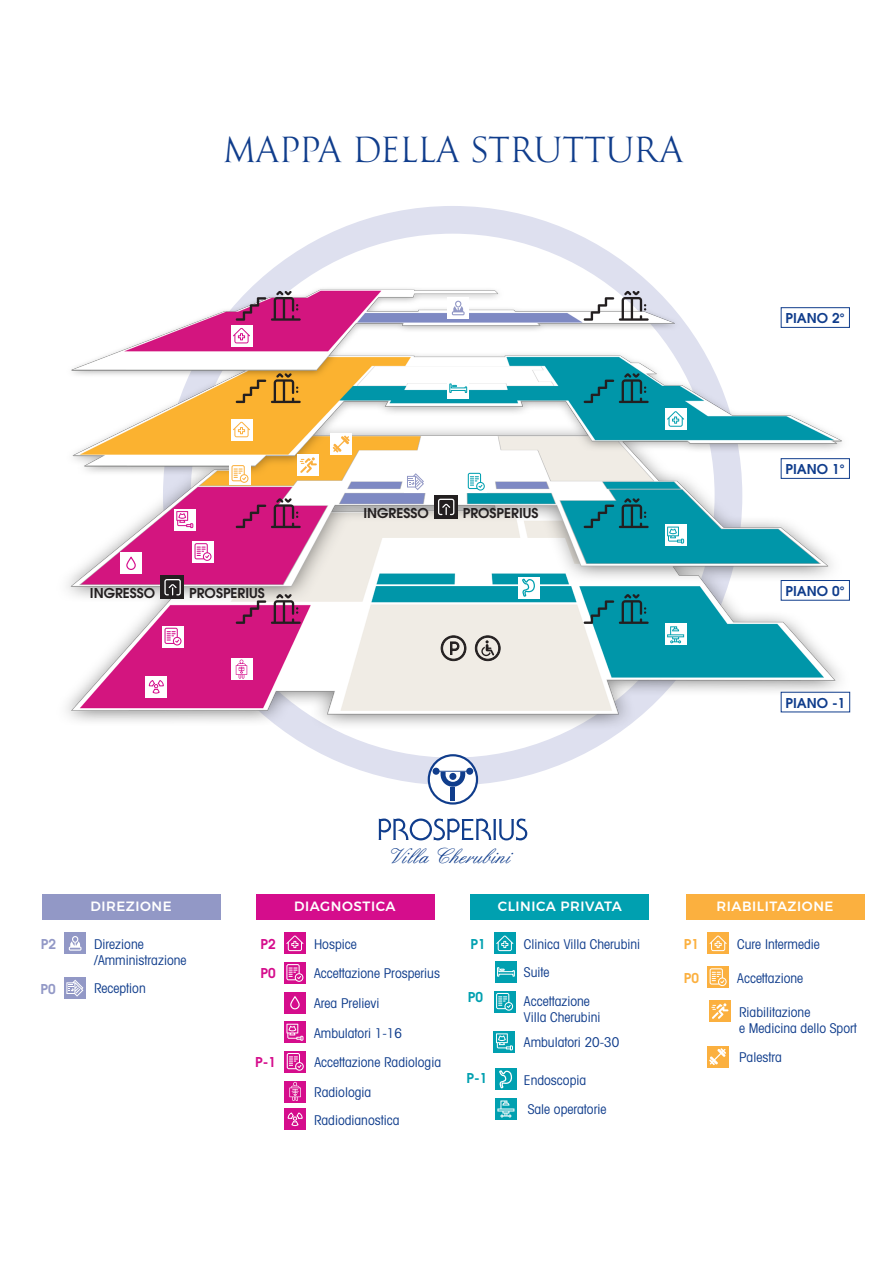
<style>
.page{position:relative;width:893px;height:1263px;background:#fff}
.page>*{position:absolute;margin:0;border:0;box-sizing:border-box;transform-origin:0 0}
.t1{font:36px "Goudy Trajan";color:#103d8c}
.t2{font:22.8px "English";color:#103d8c}
.t3{font:condensed 13.5px/16.2px "Avant Garde";color:#103d8c}
.t4{font:500 13.5px "Montserrat";letter-spacing:.04em;color:#fff}
.t5{font:600 13.5px "Avant Garde";color:#231f20}
.t6{font:600 13.5px "Avant Garde";color:#103d8c}
.t7{font:600 13.5px "Avant Garde";color:#d50d8c}
.t8{font:600 13.5px "Avant Garde";color:#00a0b0}
.t9{font:600 13.5px "Avant Garde";color:#fbb03f}
.t10{font:600 13.5px "Avant Garde";color:#9298c6}
</style>
<div class="page">
<div style="left:163px;top:206px;width:579px;height:579px;border:28px solid #dee0ef;border-radius:50%"></div>
<img style="left:66px;top:257px;width:785px;height:497px">
<div style="left:256px;top:894px;width:178px;height:25px;background:#d50d8c"></div>
<div style="left:470px;top:894px;width:179px;height:25px;background:#00a0b0"></div>
<div style="left:686px;top:894px;width:178px;height:25px;background:#fbb03f"></div>
<div style="left:42px;top:894px;width:178px;height:25px;background:#9298c6"></div>
<div style="left:781px;top:307px;width:69px;height:21px;border:1px solid #103d8c"></div>
<div style="left:781px;top:458px;width:69px;height:21px;border:1px solid #103d8c"></div>
<div style="left:781px;top:580px;width:69px;height:20px;border:1px solid #103d8c"></div>
<div style="left:781px;top:692px;width:69px;height:20px;border:1px solid #103d8c"></div>
<svg style="left:440px;top:635px;width:27px;height:26px"></svg>
<svg style="left:584px;top:373px;width:65px;height:30px;background:#087e8d"></svg>
<div style="left:709px;top:1000px;width:22px;height:22px;background:#fbb03f"></div>
<svg style="left:711px;top:1003px;width:17px;height:16px"></svg>
<svg style="left:284px;top:1022px;width:22px;height:21px"></svg>
<svg style="left:286px;top:1024px;width:17px;height:17px"></svg>
<div style="left:494px;top:1031px;width:21px;height:21px;background:#00a0b0"></div>
<svg style="left:496px;top:1033px;width:17px;height:17px"></svg>
<div style="left:284px;top:1081px;width:22px;height:21px;background:#d50d8c"></div>
<svg style="left:289px;top:1082px;width:12px;height:19px"></svg>
<div style="left:231px;top:659px;width:21px;height:21px;background:#fff"></div>
<svg style="left:236px;top:659px;width:11px;height:20px"></svg>
<div style="left:495px;top:1098px;width:22px;height:21px;background:#00a0b0"></div>
<div style="left:174px;top:509px;width:21px;height:21px;background:#fff"></div>
<svg style="left:176px;top:511px;width:17px;height:17px"></svg>
<div style="left:448px;top:297px;width:21px;height:22px;background:#fff"></div>
<svg style="left:452px;top:301px;width:13px;height:14px"></svg>
<div style="left:192px;top:541px;width:22px;height:22px;background:#fff"></div>
<svg style="left:194px;top:543px;width:18px;height:18px"></svg>
<svg style="left:466px;top:471px;width:21px;height:21px"></svg>
<svg style="left:468px;top:473px;width:17px;height:18px"></svg>
<svg style="left:162px;top:626px;width:22px;height:21px"></svg>
<svg style="left:164px;top:628px;width:18px;height:17px"></svg>
<div style="left:229px;top:463px;width:22px;height:21px;background:#fff"></div>
<svg style="left:231px;top:465px;width:17px;height:18px"></svg>
<div style="left:665px;top:624px;width:21px;height:21px;background:#fff"></div>
<svg style="left:667px;top:626px;width:17px;height:17px"></svg>
<div style="left:665px;top:408px;width:21px;height:21px;background:#fff"></div>
<svg style="left:667px;top:411px;width:17px;height:16px"></svg>
<div style="left:231px;top:325px;width:21px;height:21px;background:#fff"></div>
<svg style="left:233px;top:328px;width:17px;height:15px"></svg>
<div style="left:231px;top:419px;width:21px;height:21px;background:#fff"></div>
<svg style="left:233px;top:422px;width:17px;height:15px"></svg>
<div style="left:707px;top:1046px;width:21px;height:21px;background:#fbb03f"></div>
<svg style="left:709px;top:1048px;width:17px;height:17px"></svg>
<div style="left:331px;top:433px;width:21px;height:22px;background:#fff"></div>
<svg style="left:332px;top:435px;width:18px;height:18px"></svg>
<div style="left:298px;top:455px;width:21px;height:21px;background:#fff"></div>
<svg style="left:300px;top:457px;width:17px;height:16px"></svg>
<svg style="left:428px;top:754px;width:50px;height:50px"></svg>
<div style="left:450px;top:788px;width:5px;height:13px;background:#103d8c"></div>
<svg style="left:378px;top:818px;width:149px;height:22px"></svg>
<svg style="left:584px;top:291px;width:65px;height:30px"></svg>
<svg style="left:584px;top:498px;width:65px;height:30px;background:#118190"></svg>
<svg style="left:584px;top:594px;width:65px;height:30px;background:#128290"></svg>
<svg style="left:236px;top:373px;width:65px;height:30px;background:#cc932d"></svg>
<svg style="left:236px;top:291px;width:65px;height:30px;background:#b3588e"></svg>
<svg style="left:236px;top:498px;width:65px;height:30px;background:#b12472"></svg>
<svg style="left:236px;top:594px;width:65px;height:30px;background:#b6578a"></svg>
<div style="left:161px;top:575px;width:23px;height:24px;background:#231f20"></div>
<svg style="left:164px;top:579px;width:17px;height:16px"></svg>
<div style="left:284px;top:933px;width:22px;height:21px;background:#d50d8c"></div>
<svg style="left:286px;top:935px;width:17px;height:16px"></svg>
<div style="left:284px;top:962px;width:22px;height:21px;background:#d50d8c"></div>
<svg style="left:286px;top:964px;width:17px;height:18px"></svg>
<svg style="left:285px;top:1051px;width:21px;height:21px"></svg>
<svg style="left:287px;top:1053px;width:17px;height:18px"></svg>
<div style="left:494px;top:933px;width:21px;height:21px;background:#00a0b0"></div>
<svg style="left:496px;top:935px;width:17px;height:16px"></svg>
<svg style="left:494px;top:991px;width:21px;height:21px"></svg>
<svg style="left:496px;top:993px;width:17px;height:18px"></svg>
<div style="left:707px;top:933px;width:22px;height:21px;background:#fbb03f"></div>
<svg style="left:710px;top:935px;width:17px;height:16px"></svg>
<div style="left:65px;top:933px;width:21px;height:21px;background:#9298c6"></div>
<svg style="left:69px;top:936px;width:13px;height:15px"></svg>
<div style="left:64px;top:977px;width:22px;height:22px;background:#9298c6"></div>
<svg style="left:66px;top:980px;width:17px;height:17px"></svg>
<svg style="left:707px;top:967px;width:22px;height:21px"></svg>
<svg style="left:710px;top:968px;width:17px;height:18px"></svg>
<div style="left:405px;top:471px;width:21px;height:21px;background:#fff"></div>
<svg style="left:407px;top:473px;width:17px;height:17px"></svg>
<svg style="left:665px;top:524px;width:21px;height:22px"></svg>
<svg style="left:667px;top:527px;width:17px;height:17px"></svg>
<svg style="left:475px;top:635px;width:26px;height:26px"></svg>
<div style="left:284px;top:992px;width:22px;height:21px;background:#d50d8c"></div>
<div style="left:290px;top:996px;width:10px;height:13px;border:1px solid #fff;border-radius:4px"></div>
<div style="left:284px;top:1109px;width:22px;height:21px;background:#d50d8c"></div>
<svg style="left:287px;top:1112px;width:16px;height:14px"></svg>
<div style="left:495px;top:1069px;width:21px;height:21px;background:#00a0b0"></div>
<svg style="left:497px;top:1070px;width:17px;height:50px"></svg>
<div style="left:146px;top:676px;width:21px;height:21px;background:#fff"></div>
<svg style="left:148px;top:680px;width:16px;height:14px"></svg>
<div style="left:120px;top:553px;width:22px;height:21px;background:#fff"></div>
<div style="left:126px;top:557px;width:10px;height:13px;border:1px solid #d50d8c;border-radius:4px"></div>
<div style="left:495px;top:961px;width:22px;height:21px;background:#00a0b0"></div>
<svg style="left:497px;top:967px;width:18px;height:10px"></svg>
<div style="left:448px;top:378px;width:21px;height:21px;background:#fff"></div>
<svg style="left:449px;top:383px;width:19px;height:10px"></svg>
<svg style="left:434px;top:495px;width:23px;height:24px"></svg>
<svg style="left:438px;top:499px;width:16px;height:16px"></svg>
<div style="left:518px;top:577px;width:21px;height:21px;background:#fff"></div>
<svg style="left:521px;top:579px;width:15px;height:143px;background:#e2e8e3"></svg>
<p class="t1" style="left:223px;top:130px;width:461px">MAPPA DELLA STRUTTURA</p>
<p class="t5" style="left:90px;top:584px;width:67px">INGRESSO</p>
<p class="t5" style="left:189px;top:584px;width:77px">PROSPERIUS</p>
<p class="t5" style="left:363px;top:504px;width:67px">INGRESSO</p>
<p class="t5" style="left:463px;top:504px;width:77px">PROSPERIUS</p>
<h2 class="t2" style="left:390px;top:843px;width:126px">Villa Cherubini</h2>
<p class="t6" style="left:786px;top:309px;width:61px">PIANO 2°</p>
<p class="t6" style="left:786px;top:460px;width:61px">PIANO 1°</p>
<p class="t6" style="left:786px;top:582px;width:61px">PIANO 0°</p>
<p class="t6" style="left:786px;top:694px;width:61px">PIANO -1</p>
<p class="t4" style="left:90px;top:898px;width:83px">DIREZIONE</p>
<p class="t4" style="left:294px;top:898px;width:103px">DIAGNOSTICA</p>
<p class="t4" style="left:498px;top:898px;width:125px">CLINICA PRIVATA</p>
<p class="t4" style="left:717px;top:898px;width:118px">RIABILITAZIONE</p>
<p class="t10" style="left:41px;top:935px;width:17px">P2</p>
<p class="t10" style="left:41px;top:980px;width:17px">P0</p>
<p class="t3" style="left:94px;top:980px;width:53px">Reception</p>
<p class="t7" style="left:261px;top:935px;width:17px">P2</p>
<p class="t3" style="left:314px;top:935px;width:44px">Hospice</p>
<p class="t7" style="left:261px;top:964px;width:17px">P0</p>
<p class="t3" style="left:314px;top:965px;width:127px">Accettazione Prosperius</p>
<p class="t3" style="left:94px;top:935px;width:51px">Direzione</p>
<p class="t9" style="left:684px;top:935px;width:17px">P1</p>
<p class="t3" style="left:737px;top:935px;width:84px">Cure Intermedie</p>
<p class="t3" style="left:94px;top:951px;width:94px">/Amministrazione</p>
<p class="t8" style="left:471px;top:935px;width:17px">P1</p>
<p class="t3" style="left:524px;top:935px;width:118px">Clinica Villa Cherubini</p>
<p class="t3" style="left:524px;top:964px;width:27px">Suite</p>
<p class="t9" style="left:684px;top:969px;width:17px">P0</p>
<p class="t3" style="left:737px;top:969px;width:67px">Accettazione</p>
<p class="t8" style="left:468px;top:989px;width:17px">P0</p>
<p class="t3" style="left:524px;top:993px;width:78px">Accettazione<br>Villa Cherubini</p>
<p class="t3" style="left:314px;top:995px;width:67px">Area Prelievi</p>
<p class="t3" style="left:739px;top:1004px;width:73px">Riabilitazione</p>
<p class="t3" style="left:739px;top:1020px;width:119px">e Medicina dello Sport</p>
<p class="t3" style="left:314px;top:1024px;width:89px">Ambulatori 1-16</p>
<p class="t3" style="left:524px;top:1034px;width:97px">Ambulatori 20-30</p>
<p class="t7" style="left:255px;top:1053px;width:22px">P-1</p>
<p class="t3" style="left:314px;top:1054px;width:128px">Accettazione Radiologia</p>
<p class="t3" style="left:314px;top:1083px;width:58px">Radiologia</p>
<p class="t3" style="left:314px;top:1111px;width:87px">Radiodianostica</p>
<p class="t8" style="left:466px;top:1069px;width:22px">P-1</p>
<p class="t3" style="left:524px;top:1071px;width:64px">Endoscopia</p>
<p class="t3" style="left:528px;top:1101px;width:80px">Sale operatorie</p>
<p class="t3" style="left:739px;top:1049px;width:44px">Palestra</p>
</div>
